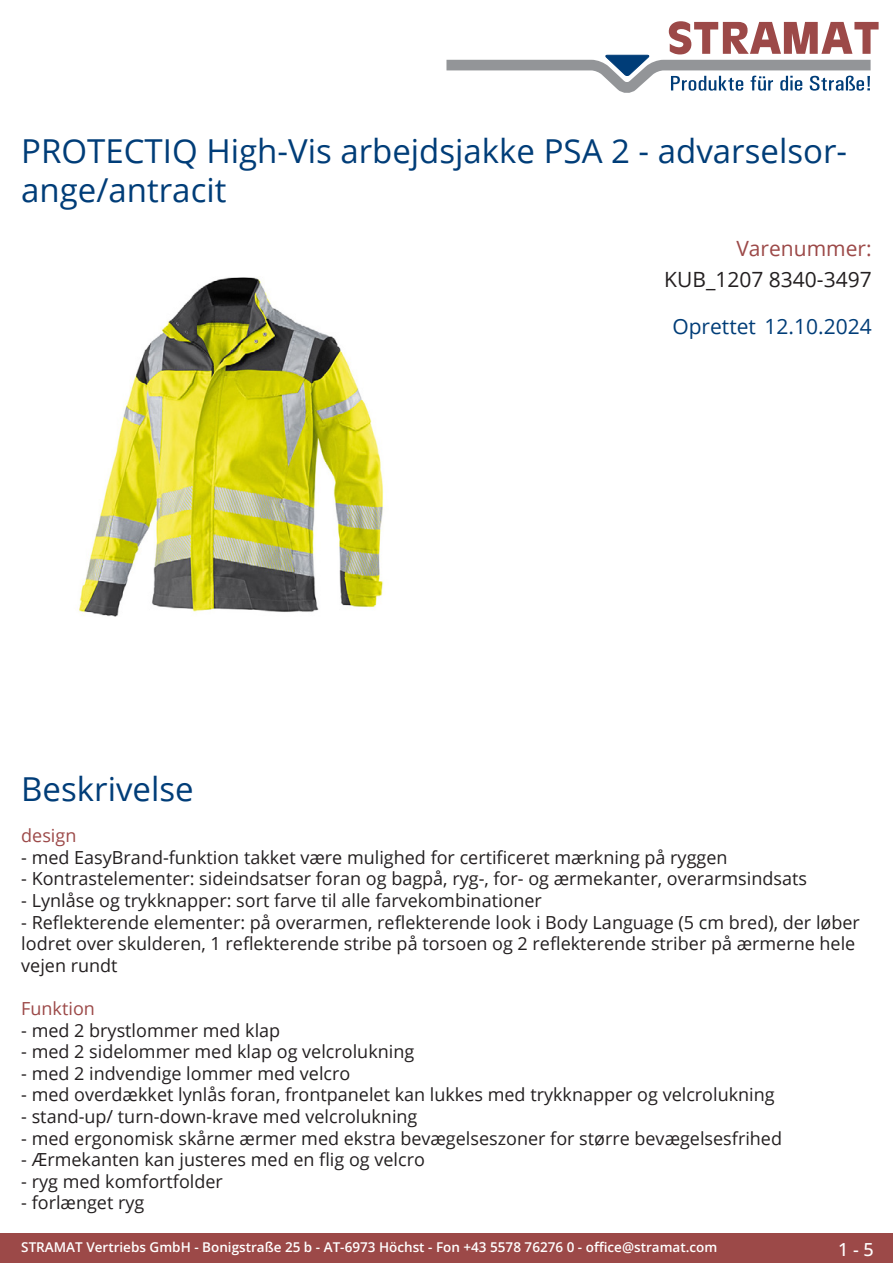
<style>
.page{position:relative;width:893px;height:1263px;background:#fff}
.page>*{position:absolute;margin:0;border:0;box-sizing:border-box;transform-origin:0 0}
.Produkttitel{font:33px/39.6px "Open Sans";color:#003d78}
.Erstellungsdatum{font:21px "Open Sans";color:#003d78}
.TechDaten_Inhalt{font:21px "Open Sans";color:#231f20}
.TechDaten_Überschrif{font:21px "Open Sans";color:#9c4948}
.Beschreibung_Text{font:18px/21.6px "Open Sans";color:#231f20}
.Beschreibung_Text-2{font:18px "Open Sans";color:#9c4948}
.t1{font:500 18px "Open Sans";color:#fff}
.t2{font:600 13.5px "Open Sans";color:#fff}
</style>
<div class="page">
<div style="left:0;top:1233px;width:893px;height:30px;background:#9c4948"></div>
<svg style="left:446px;top:21px;width:433px;height:72px"></svg>
<img style="left:79px;top:277px;width:305px;height:340px">
<p class="Produkttitel" style="left:21px;top:130px;width:825px">PROTECTIQ High-Vis arbejdsjakke PSA 2 - advarselsor&shy;ange/antracit</p>
<p class="TechDaten_Überschrif" style="left:736px;top:234px;width:137px">Varenummer:</p>
<p class="TechDaten_Inhalt" style="left:664px;top:265px;width:209px">KUB_1207 8340-3497</p>
<p class="Erstellungsdatum" style="left:672px;top:312px;width:201px">Oprettet 12.10.2024</p>
<p class="Produkttitel" style="left:21px;top:768px;width:174px">Beskrivelse</p>
<p class="Beschreibung_Text-2" style="left:21px;top:823px;width:57px">design</p>
<p class="Beschreibung_Text" style="left:21px;top:846px;width:708px">- med EasyBrand-funktion takket være mulighed for certificeret mærkning på ryggen</p>
<p class="Beschreibung_Text" style="left:21px;top:867px;width:787px">- Kontrastelementer: sideindsatser foran og bagpå, ryg-, for- og ærmekanter, overarmsindsats</p>
<p class="Beschreibung_Text" style="left:21px;top:889px;width:522px">- Lynlåse og trykknapper: sort farve til alle farvekombinationer</p>
<p class="Beschreibung_Text" style="left:21px;top:911px;width:840px">- Reflekterende elementer: på overarmen, reflekterende look i Body Language (5 cm bred), der løber lodret over skulderen, 1 reflekterende stribe på torsoen og 2 reflekterende striber på ærmerne hele vejen rundt</p>
<p class="Beschreibung_Text-2" style="left:21px;top:996px;width:75px">Funktion</p>
<p class="Beschreibung_Text" style="left:21px;top:1019px;width:261px">- med 2 brystlommer med klap</p>
<p class="Beschreibung_Text" style="left:21px;top:1040px;width:395px">- med 2 sidelommer med klap og velcrolukning</p>
<p class="Beschreibung_Text" style="left:21px;top:1062px;width:331px">- med 2 indvendige lommer med velcro</p>
<p class="Beschreibung_Text" style="left:21px;top:1083px;width:755px">- med overdækket lynlås foran, frontpanelet kan lukkes med trykknapper og velcrolukning</p>
<p class="Beschreibung_Text" style="left:21px;top:1105px;width:398px">- stand-up/ turn-down-krave med velcrolukning</p>
<p class="Beschreibung_Text" style="left:21px;top:1127px;width:762px">- med ergonomisk skårne ærmer med ekstra bevægelseszoner for større bevægelsesfrihed</p>
<p class="Beschreibung_Text" style="left:21px;top:1148px;width:405px">- Ærmekanten kan justeres med en flig og velcro</p>
<p class="Beschreibung_Text" style="left:21px;top:1170px;width:203px">- ryg med komfortfolder</p>
<p class="Beschreibung_Text" style="left:21px;top:1191px;width:125px">- forlænget ryg</p>
<p class="t2" style="left:21px;top:1238px;width:698px">STRAMAT Vertriebs GmbH - Bonigstraße 25 b - AT-6973 Höchst - Fon +43 5578 76276 0 - office@stramat.com</p>
<p class="t1" style="left:838px;top:1237px;width:37px">1 - 5</p>
</div>
